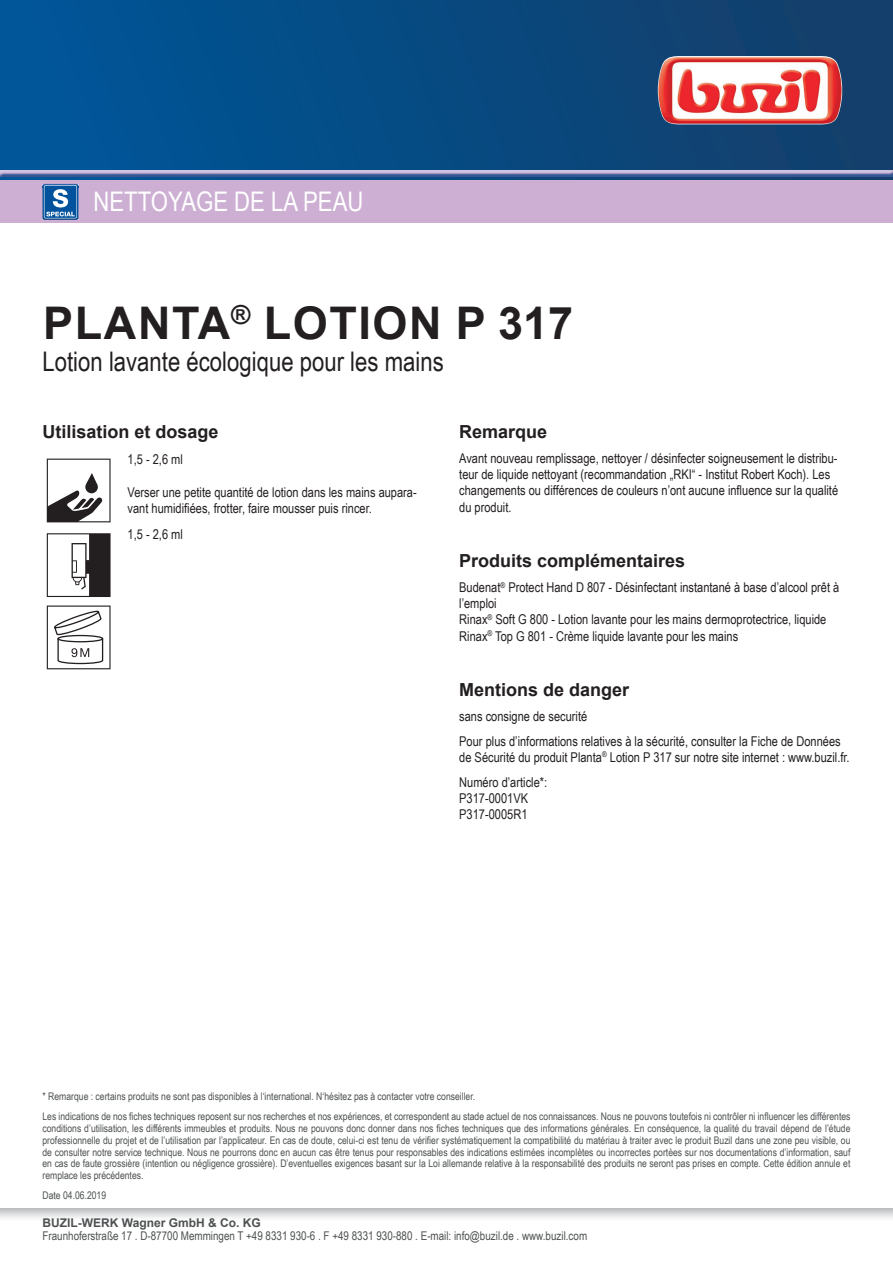
<style>
.page{position:relative;width:893px;height:1263px;background:#fff}
.page>*{position:absolute;margin:0;border:0;box-sizing:border-box;transform-origin:0 0}
.t1{font:700 45px "Arial";letter-spacing:.035em;color:#231f20}
.t2{font:27px "Arial Narrow";color:#231f20}
.t3{font:27px "Arial Narrow";color:#fff}
.t4{font:700 18px "Arial";color:#231f20}
.t5{font:13.5px/16.2px "Arial Narrow";color:#231f20}
.t6{font:12px "Arial Narrow";color:#4e5151}
.t7{font:700 12px "Arial";color:#4e5151}
.t8{font:10.5px/11.7px "Arial Narrow";color:#4d5152}
</style>
<div class="page">
<svg style="left:0;top:1209px;width:893px;height:9px;background:#d9dadc"></svg>
<svg style="left:47px;top:459px;width:64px;height:63px"></svg>
<svg style="left:47px;top:533px;width:64px;height:64px"></svg>
<svg style="left:47px;top:605px;width:64px;height:64px"></svg>
<div style="left:0;top:0;width:893px;height:180px;background:linear-gradient(to right,#00569a,#143e69)"></div>
<img style="left:658px;top:56px;width:184px;height:68px">
<hr style="left:0;top:0;width:1px;height:180px;background:#015599">
<div style="left:0;top:169px;width:893px;height:8px;background:#015599;opacity:.75"></div>
<div style="left:0;top:180px;width:893px;height:43px;background:#ccafd3"></div>
<img style="left:43px;top:184px;width:35px;height:36px">
<svg style="left:44px;top:185px;width:35px;height:33px"></svg>
<h2 class="t3" style="left:94px;top:182px;width:271px">NETTOYAGE DE LA PEAU</h2>
<h1 class="t1" style="left:43px;top:291px;width:531px">PLANTA<sup>®</sup> LOTION P 317</h1>
<h2 class="t2" style="left:43px;top:342px;width:403px">Lotion lavante écologique pour les mains</h2>
<h3 class="t4" style="left:43px;top:419px;width:178px">Utilisation et dosage</h3>
<p class="t5" style="left:128px;top:451px;width:57px">1,5 - 2,6 ml</p>
<p class="t5" style="left:128px;top:483px;width:291px">Verser une petite quantité de lotion dans les mains aupara&shy;vant humidifiées, frotter, faire mousser puis rincer.</p>
<p class="t5" style="left:128px;top:525px;width:57px">1,5 - 2,6 ml</p>
<h3 class="t4" style="left:459px;top:419px;width:90px">Remarque</h3>
<p class="t5" style="left:459px;top:450px;width:380px">Avant nouveau remplissage, nettoyer / désinfecter soigneusement le distribu&shy;teur de liquide nettoyant (recommandation „RKI“ - Institut Robert Koch). Les changements ou différences de couleurs n’ont aucune influence sur la qualité du produit.</p>
<h3 class="t4" style="left:459px;top:548px;width:228px">Produits complémentaires</h3>
<p class="t5" style="left:459px;top:579px;width:382px">Budenat<sup>®</sup> Protect Hand D 807 - Désinfectant instantané à base d’alcool prêt à l’emploi<br>Rinax<sup>®</sup> Soft G 800 - Lotion lavante pour les mains dermoprotectrice, liquide Rinax<sup>®</sup> Top G 801 - Crème liquide lavante pour les mains</p>
<h3 class="t4" style="left:459px;top:677px;width:172px">Mentions de danger</h3>
<p class="t5" style="left:459px;top:703px;width:383px;line-height:24.8px">sans consigne de securité<br>Pour plus d’informations relatives à la sécurité, consulter la Fiche de Données</p>
<p class="t5" style="left:459px;top:744px;width:392px;line-height:24.8px">de Sécurité du produit Planta<sup>®</sup> Lotion P 317 sur notre site internet : www.buzil.fr.<br>Numéro d’article*:</p>
<p class="t5" style="left:459px;top:789px;width:70px">P317-0001VK<br>P317-0005R1</p>
<p class="t8" style="left:43px;top:1086px;width:809px;line-height:20.2px">* Remarque : certains produits ne sont pas disponibles à l‘international. N‘hésitez pas à contacter votre conseiller.<br>Les indications de nos fiches techniques reposent sur nos recherches et nos expériences, et correspondent au stade actuel de nos connaissances. Nous ne pouvons toutefois ni contrôler ni influencer les différentes</p>
<p class="t8" style="left:43px;top:1122px;width:809px;text-align:justify">conditions d’utilisation, les différents immeubles et produits. Nous ne pouvons donc donner dans nos fiches techniques que des informations générales. En conséquence, la qualité du travail dépend de l’étude professionnelle du projet et de l’utilisation par l’applicateur. En cas de doute, celui-ci est tenu de vérifier systématiquement la compatibilité du matériau à traiter avec le produit Buzil dans une zone peu visible, ou de consulter notre service technique. Nous ne pourrons donc en aucun cas être tenus pour responsables des indications estimées incomplètes ou incorrectes portèes sur nos documentations d’information, sauf en cas de faute grossière (intention ou négligence grossière). D’eventuelles exigences basant sur la Loi allemande relative à la responsabilité des produits ne seront pas prises en compte. Cette édition annule et remplace les précédentes.</p>
<p class="t8" style="left:43px;top:1189px;width:65px">Date 04.06.2019</p>
<p class="t7" style="left:43px;top:1214px;width:220px">BUZIL-WERK Wagner GmbH &amp; Co. KG</p>
<p class="t6" style="left:43px;top:1227px;width:546px">Fraunhoferstraße 17 . D-87700 Memmingen T +49 8331 930-6 . F +49 8331 930-880 . E-mail: info@buzil.de . www.buzil.com</p>
</div>
